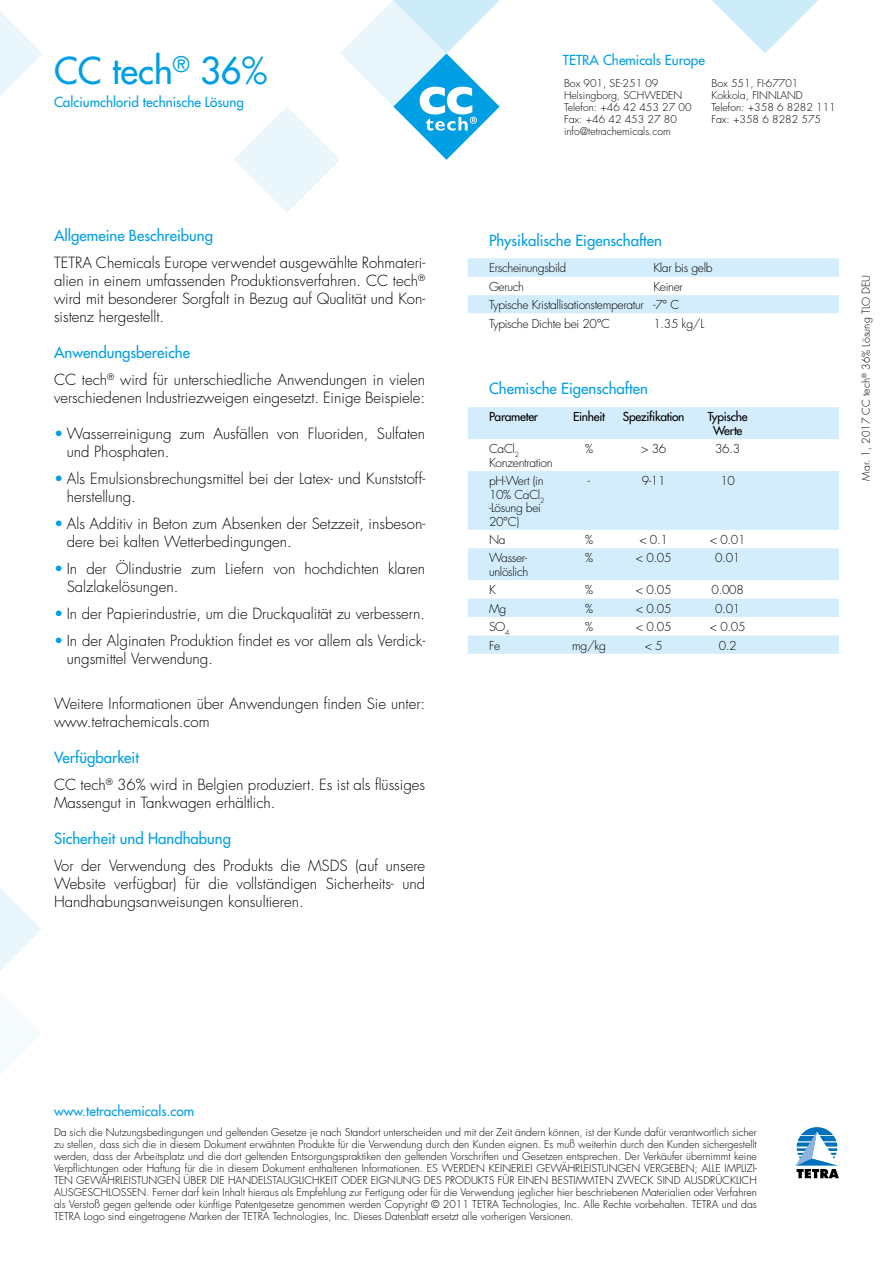
<style>
.page{position:relative;width:893px;height:1263px;background:#fff}
.page>*{position:absolute;margin:0;border:0;box-sizing:border-box;transform-origin:0 0}
.Rubrik_1{font:500 36px "Futura Std";color:#009fe3}
.Brödtext{font:300 15px/18px "Futura Std";color:#000}
.Rubrik_2{font:500 15px "Futura Std";color:#009fe3}
.Tabell_rubrik{font:500 15px "Futura Std";color:#009fe3}
.Rubrik_4{font:500 13.5px "Futura Std";color:#009fe3}
.Rubrik_3{font:500 13.5px "Futura Std";color:#009fe3}
.Tabell_text{font:300 12px/13.5px "Futura Std";letter-spacing:-.025em;color:#000}
.Tabell_siffror{font:300 12px "Futura Std";letter-spacing:-.025em;color:#000}
.Tabell_siffror-2{font:500 12px "Futura Std";letter-spacing:-.025em;color:#000}
.Tabell_text-2{font:500 12px "Futura Std";letter-spacing:-.025em;color:#000}
.Sidhuvud_Sidfot{font:300 10.5px/12px "Futura Std";color:#000;text-align:justify}
.s1{color:#009fe3}
</style>
<div class="page">
<svg style="left:0;top:888px;width:41px;height:83px"></svg>
<svg style="left:0;top:11px;width:42px;height:85px"></svg>
<svg style="left:712px;top:0;width:106px;height:53px"></svg>
<svg style="left:234px;top:0;width:266px;height:212px"></svg>
<svg style="left:795px;top:1127px;width:44px;height:51px"></svg>
<svg style="left:468px;top:407px;width:371px;height:247px;fill:#d4edfc"></svg>
<svg style="left:468px;top:258px;width:371px;height:56px"></svg>
<p class="Rubrik_1" style="left:54px;top:48px;width:215px">CC tech<sup>®</sup> 36%</p>
<p class="Rubrik_3" style="left:54px;top:93px;width:192px">Calciumchlorid technische Lösung</p>
<p class="Rubrik_2" style="left:54px;top:226px;width:161px">Allgemeine Beschreibung</p>
<p class="Brödtext" style="left:54px;top:254px;width:373px;text-align:justify">TETRA Chemicals Europe verwendet ausgewählte Rohmateri&shy;alien in einem umfassenden Produktionsverfahren. CC tech<sup>® </sup>wird mit besonderer Sorgfalt in Bezug auf Qualität und Kon&shy;sistenz hergestellt.</p>
<p class="Rubrik_2" style="left:54px;top:343px;width:138px">Anwendungsbereiche</p>
<p class="Brödtext" style="left:54px;top:371px;width:373px">CC tech<sup>®</sup> wird für unterschiedliche Anwendungen in vielen verschiedenen Industriezweigen eingesetzt. Einige Beispiele:</p>
<p class="Brödtext" style="left:67px;top:425px;width:360px;text-indent:-13px"><span class="s1">•</span> Wasserreinigung zum Ausfällen von Fluoriden, Sulfaten und Phosphaten.</p>
<p class="Brödtext" style="left:67px;top:470px;width:360px;text-indent:-13px"><span class="s1">•</span> Als Emulsionsbrechungsmittel bei der Latex- und Kunststoff&shy;herstellung.</p>
<p class="Brödtext" style="left:67px;top:515px;width:360px;text-indent:-13px"><span class="s1">•</span> Als Additiv in Beton zum Absenken der Setzzeit, insbeson&shy;dere bei kalten Wetterbedingungen.</p>
<p class="Brödtext" style="left:67px;top:560px;width:360px;text-indent:-13px"><span class="s1">•</span> In der Ölindustrie zum Liefern von hochdichten klaren<br>Salzlakelösungen.</p>
<p class="Brödtext" style="left:54px;top:605px;width:373px"><span class="s1">•</span> In der Papierindustrie, um die Druckqualität zu verbessern.</p>
<p class="Brödtext" style="left:67px;top:632px;width:360px;text-indent:-13px"><span class="s1">•</span> In der Alginaten Produktion findet es vor allem als Verdick&shy;ungsmittel Verwendung.</p>
<p class="Brödtext" style="left:54px;top:695px;width:373px">Weitere Informationen über Anwendungen finden Sie unter: www.tetrachemicals.com</p>
<p class="Rubrik_2" style="left:54px;top:748px;width:87px">Verfügbarkeit</p>
<p class="Brödtext" style="left:54px;top:776px;width:373px">CC tech<sup>®</sup> 36% wird in Belgien produziert. Es ist als flüssiges<br>Massengut in Tankwagen erhältlich.</p>
<p class="Rubrik_2" style="left:54px;top:829px;width:179px">Sicherheit und Handhabung</p>
<p class="Brödtext" style="left:54px;top:857px;width:373px;text-align:justify">Vor der Verwendung des Produkts die MSDS (auf unsere Website verfügbar) für die vollständigen Sicherheits- und Handhabungsanweisungen konsultieren.</p>
<p class="Rubrik_4" style="left:563px;top:52px;width:144px">TETRA Chemicals Europe</p>
<p class="Sidhuvud_Sidfot" style="left:564px;top:78px;width:96px">Box 901, SE-251 09</p>
<p class="Sidhuvud_Sidfot" style="left:564px;top:90px;width:120px">Helsingborg, SCHWEDEN</p>
<p class="Sidhuvud_Sidfot" style="left:564px;top:102px;width:129px">Telefon: +46 42 453 27 00</p>
<p class="Sidhuvud_Sidfot" style="left:564px;top:114px;width:114px">Fax: +46 42 453 27 80</p>
<p class="Sidhuvud_Sidfot" style="left:564px;top:126px;width:108px">info@tetrachemicals.com</p>
<p class="Sidhuvud_Sidfot" style="left:711px;top:78px;width:89px">Box 551, FI-67701</p>
<p class="Sidhuvud_Sidfot" style="left:711px;top:90px;width:93px">Kokkola, FINNLAND</p>
<p class="Sidhuvud_Sidfot" style="left:711px;top:102px;width:126px">Telefon: +358 6 8282 111</p>
<p class="Sidhuvud_Sidfot" style="left:711px;top:114px;width:111px">Fax: +358 6 8282 575</p>
<p class="Tabell_rubrik" style="left:489px;top:231px;width:174px">Physikalische Eigenschaften</p>
<p class="Tabell_text" style="left:489px;top:262px;width:79px">Erscheinungsbild</p>
<p class="Tabell_text" style="left:653px;top:262px;width:61px">Klar bis gelb</p>
<p class="Tabell_text" style="left:489px;top:280px;width:37px">Geruch</p>
<p class="Tabell_text" style="left:653px;top:280px;width:31px">Keiner</p>
<p class="Tabell_text" style="left:489px;top:298px;width:156px">Typische Kristallisationstemperatur</p>
<p class="Tabell_text" style="left:653px;top:298px;width:27px">-7° C</p>
<p class="Tabell_text" style="left:489px;top:317px;width:123px">Typische Dichte bei 20°C</p>
<p class="Tabell_text" style="left:653px;top:317px;width:52px">1.35 kg/L</p>
<p class="Tabell_rubrik" style="left:489px;top:379px;width:160px">Chemische Eigenschaften</p>
<p class="Tabell_text-2" style="left:489px;top:409px;width:51px">Parameter</p>
<p class="Tabell_siffror-2" style="left:573px;top:409px;width:33px">Einheit</p>
<p class="Tabell_siffror-2" style="left:623px;top:409px;width:63px">Spezifikation</p>
<p class="Tabell_siffror-2" style="left:708px;top:409px;width:41px">Typische</p>
<p class="Tabell_siffror-2" style="left:713px;top:423px;width:31px">Werte</p>
<p class="Tabell_text" style="left:489px;top:442px;width:31px">CaCl<sub>2</sub></p>
<p class="Tabell_text" style="left:489px;top:456px;width:65px">Konzentration</p>
<p class="Tabell_siffror" style="left:585px;top:442px;width:9px">%</p>
<p class="Tabell_siffror" style="left:641px;top:442px;width:27px">&gt; 36</p>
<p class="Tabell_siffror" style="left:715px;top:442px;width:27px">36.3</p>
<p class="Tabell_text" style="left:489px;top:474px;width:57px">pH-Wert (in<br>10% CaCl<sub>2 </sub>-Lösung bei<br>20°C)</p>
<p class="Tabell_siffror" style="left:588px;top:473px;width:4px">-</p>
<p class="Tabell_siffror" style="left:642px;top:473px;width:25px">9-11</p>
<p class="Tabell_siffror" style="left:720px;top:473px;width:16px">10</p>
<p class="Tabell_text" style="left:489px;top:533px;width:18px">Na</p>
<p class="Tabell_siffror" style="left:585px;top:532px;width:9px">%</p>
<p class="Tabell_siffror" style="left:639px;top:532px;width:30px">&lt; 0.1</p>
<p class="Tabell_siffror" style="left:710px;top:532px;width:37px">&lt; 0.01</p>
<p class="Tabell_text" style="left:489px;top:552px;width:40px">Wasser-</p>
<p class="Tabell_text" style="left:489px;top:565px;width:41px">unlöslich</p>
<p class="Tabell_siffror" style="left:585px;top:551px;width:9px">%</p>
<p class="Tabell_siffror" style="left:636px;top:551px;width:37px">&lt; 0.05</p>
<p class="Tabell_siffror" style="left:715px;top:551px;width:27px">0.01</p>
<p class="Tabell_text" style="left:489px;top:584px;width:8px">K</p>
<p class="Tabell_siffror" style="left:585px;top:583px;width:9px">%</p>
<p class="Tabell_siffror" style="left:636px;top:583px;width:37px">&lt; 0.05</p>
<p class="Tabell_siffror" style="left:712px;top:583px;width:34px">0.008</p>
<p class="Tabell_text" style="left:489px;top:602px;width:19px">Mg</p>
<p class="Tabell_siffror" style="left:585px;top:601px;width:9px">%</p>
<p class="Tabell_siffror" style="left:636px;top:601px;width:37px">&lt; 0.05</p>
<p class="Tabell_siffror" style="left:715px;top:601px;width:27px">0.01</p>
<p class="Tabell_text" style="left:489px;top:620px;width:22px">SO<sub>4</sub></p>
<p class="Tabell_siffror" style="left:585px;top:619px;width:9px">%</p>
<p class="Tabell_siffror" style="left:636px;top:619px;width:37px">&lt; 0.05</p>
<p class="Tabell_siffror" style="left:710px;top:619px;width:37px">&lt; 0.05</p>
<p class="Tabell_text" style="left:489px;top:639px;width:13px">Fe</p>
<p class="Tabell_siffror" style="left:572px;top:638px;width:35px">mg/kg</p>
<p class="Tabell_siffror" style="left:645px;top:638px;width:19px">&lt; 5</p>
<p class="Tabell_siffror" style="left:719px;top:638px;width:19px">0.2</p>
<p class="Sidhuvud_Sidfot" style="left:860px;top:480px;width:207px;rotate:-90deg">Mar. 1, 2017 CC tech<sup>®</sup> 36% Lösung TLO DEU</p>
<p class="Rubrik_4" style="left:54px;top:1102px;width:142px">www.tetrachemicals.com</p>
<p class="Sidhuvud_Sidfot" style="left:54px;top:1126px;width:704px">Da sich die Nutzungsbedingungen und geltenden Gesetze je nach Standort unterscheiden und mit der Zeit ändern können, ist der Kunde dafür verantwortlich sicher zu stellen, dass sich die in diesem Dokument erwähnten Produkte für die Verwendung durch den Kunden eignen. Es muß weiterhin durch den Kunden sichergestellt werden, dass der Arbeitsplatz und die dort geltenden Entsorgungspraktiken den geltenden Vorschriften und Gesetzen entsprechen. Der Verkäufer übernimmt keine Verpflichtungen oder Haftung für die in diesem Dokument enthaltenen Informationen. ES WERDEN KEINERLEI GEWÄHRLEISTUNGEN VERGEBEN; ALLE IMPLIZI-TEN GEWÄHRLEISTUNGEN ÜBER DIE HANDELSTAUGLICHKEIT ODER EIGNUNG DES PRODUKTS FÜR EINEN BESTIMMTEN ZWECK SIND AUSDRÜCKLICH AUSGESCHLOSSEN. Ferner darf kein Inhalt hieraus als Empfehlung zur Fertigung oder für die Verwendung jeglicher hier beschriebenen Materialien oder Verfahren als Verstoß gegen geltende oder künftige Patentgesetze genommen werden Copyright © 2011 TETRA Technologies, Inc. Alle Rechte vorbehalten. TETRA und das TETRA Logo sind eingetragene Marken der TETRA Technologies, Inc. Dieses Datenblatt ersetzt alle vorherigen Versionen.</p>
</div>
